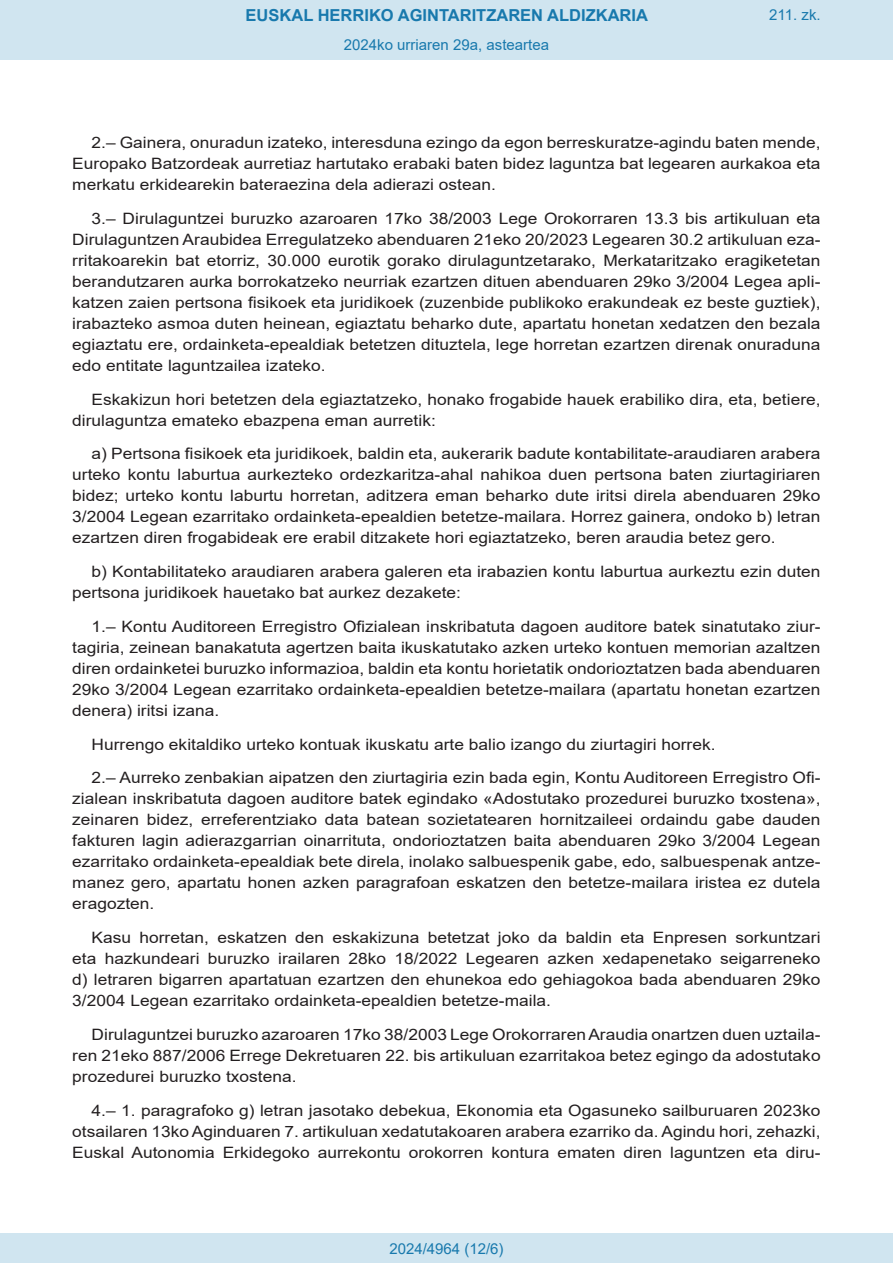
<style>
.page{position:relative;width:893px;height:1263px;background:#fff}
.page>*{position:absolute;margin:0;border:0;box-sizing:border-box;transform-origin:0 0}
.t1{font:700 16.5px "Arial";color:#1879ad}
.BOPVDetalle{font:15.6px/21px "Arial";color:#231f20;text-align:justify;scale:1.11 1}
.Paginacion_Centro{font:15px "Arial";color:#1879ad}
</style>
<div class="page">
<div style="left:0;top:0;width:893px;height:60px;background:#d0e5f0"></div>
<div style="left:0;top:1233px;width:893px;height:30px;background:#d0e5f0"></div>
<p class="t1" style="left:246px;top:3px;width:404px">EUSKAL HERRIKO AGINTARITZAREN ALDIZKARIA</p>
<p class="Paginacion_Centro" style="left:344px;top:35px;width:207px">2024ko urriaren 29a, asteartea</p>
<p class="Paginacion_Centro" style="left:769px;top:5px;width:53px">211. zk.</p>
<p class="BOPVDetalle" style="left:72px;top:132px;width:676px;text-indent:19px">2.– Gainera, onuradun izateko, interesduna ezingo da egon berreskuratze-agindu baten mende, Europako Batzordeak aurretiaz hartutako erabaki baten bidez laguntza bat legearen aurkakoa eta merkatu erkidearekin bateraezina dela adierazi ostean.</p>
<p class="BOPVDetalle" style="left:72px;top:208px;width:676px;text-indent:19px">3.– Dirulaguntzei buruzko azaroaren 17ko 38/2003 Lege Orokorraren 13.3 bis artikuluan eta Dirulaguntzen Araubidea Erregulatzeko abenduaren 21eko 20/2023 Legearen 30.2 artikuluan eza&shy;rritakoarekin bat etorriz, 30.000 eurotik gorako dirulaguntzetarako, Merkataritzako eragiketetan berandutzaren aurka borrokatzeko neurriak ezartzen dituen abenduaren 29ko 3/2004 Legea apli&shy;katzen zaien pertsona fisikoek eta juridikoek (zuzenbide publikoko erakundeak ez beste guztiek), irabazteko asmoa duten heinean, egiaztatu beharko dute, apartatu honetan xedatzen den bezala egiaztatu ere, ordainketa-epealdiak betetzen dituztela, lege horretan ezartzen direnak onuraduna edo entitate laguntzailea izateko.</p>
<p class="BOPVDetalle" style="left:72px;top:389px;width:676px;text-indent:19px">Eskakizun hori betetzen dela egiaztatzeko, honako frogabide hauek erabiliko dira, eta, betiere, dirulaguntza emateko ebazpena eman aurretik:</p>
<p class="BOPVDetalle" style="left:72px;top:443px;width:676px;text-indent:19px">a) Pertsona fisikoek eta juridikoek, baldin eta, aukerarik badute kontabilitate-araudiaren arabera urteko kontu laburtua aurkezteko ordezkaritza-ahal nahikoa duen pertsona baten ziurtagiriaren bidez; urteko kontu laburtu horretan, aditzera eman beharko dute iritsi direla abenduaren 29ko 3/2004 Legean ezarritako ordainketa-epealdien betetze-mailara. Horrez gainera, ondoko b) letran ezartzen diren frogabideak ere erabil ditzakete hori egiaztatzeko, beren araudia betez gero.</p>
<p class="BOPVDetalle" style="left:72px;top:561px;width:676px;text-indent:19px">b) Kontabilitateko araudiaren arabera galeren eta irabazien kontu laburtua aurkeztu ezin duten pertsona juridikoek hauetako bat aurkez dezakete:</p>
<p class="BOPVDetalle" style="left:72px;top:616px;width:676px;text-indent:19px">1.– Kontu Auditoreen Erregistro Ofizialean inskribatuta dagoen auditore batek sinatutako ziur&shy;tagiria, zeinean banakatuta agertzen baita ikuskatutako azken urteko kontuen memorian azaltzen diren ordainketei buruzko informazioa, baldin eta kontu horietatik ondorioztatzen bada abenduaren 29ko 3/2004 Legean ezarritako ordainketa-epealdien betetze-mailara (apartatu honetan ezartzen denera) iritsi izana.</p>
<p class="BOPVDetalle" style="left:92px;top:734px;width:564px">Hurrengo ekitaldiko urteko kontuak ikuskatu arte balio izango du ziurtagiri horrek.</p>
<p class="BOPVDetalle" style="left:72px;top:767px;width:676px;text-indent:19px">2.– Aurreko zenbakian aipatzen den ziurtagiria ezin bada egin, Kontu Auditoreen Erregistro Ofi&shy;zialean inskribatuta dagoen auditore batek egindako «Adostutako prozedurei buruzko txostena», zeinaren bidez, erreferentziako data batean sozietatearen hornitzaileei ordaindu gabe dauden fakturen lagin adierazgarrian oinarrituta, ondorioztatzen baita abenduaren 29ko 3/2004 Legean ezarritako ordainketa-epealdiak bete direla, inolako salbuespenik gabe, edo, salbuespenak antze&shy;manez gero, apartatu honen azken paragrafoan eskatzen den betetze-mailara iristea ez dutela eragozten.</p>
<p class="BOPVDetalle" style="left:72px;top:927px;width:676px;text-indent:19px">Kasu horretan, eskatzen den eskakizuna betetzat joko da baldin eta Enpresen sorkuntzari eta hazkundeari buruzko irailaren 28ko 18/2022 Legearen azken xedapenetako seigarreneko d) letraren bigarren apartatuan ezartzen den ehunekoa edo gehiagokoa bada abenduaren 29ko 3/2004 Legean ezarritako ordainketa-epealdien betetze-maila.</p>
<p class="BOPVDetalle" style="left:72px;top:1024px;width:676px;text-indent:19px">Dirulaguntzei buruzko azaroaren 17ko 38/2003 Lege Orokorraren Araudia onartzen duen uztaila&shy;ren 21eko 887/2006 Errege Dekretuaren 22. bis artikuluan ezarritakoa betez egingo da adostutako prozedurei buruzko txostena.</p>
<p class="BOPVDetalle" style="left:72px;top:1100px;width:676px;text-indent:19px">4.– 1. paragrafoko g) letran jasotako debekua, Ekonomia eta Ogasuneko sailburuaren 2023ko otsailaren 13ko Aginduaren 7. artikuluan xedatutakoaren arabera ezarriko da. Agindu hori, zehazki, Euskal Autonomia Erkidegoko aurrekontu orokorren kontura ematen diren laguntzen eta diru-</p>
<p class="Paginacion_Centro" style="left:389px;top:1238px;width:116px">2024/4964 (12/6)</p>
</div>
